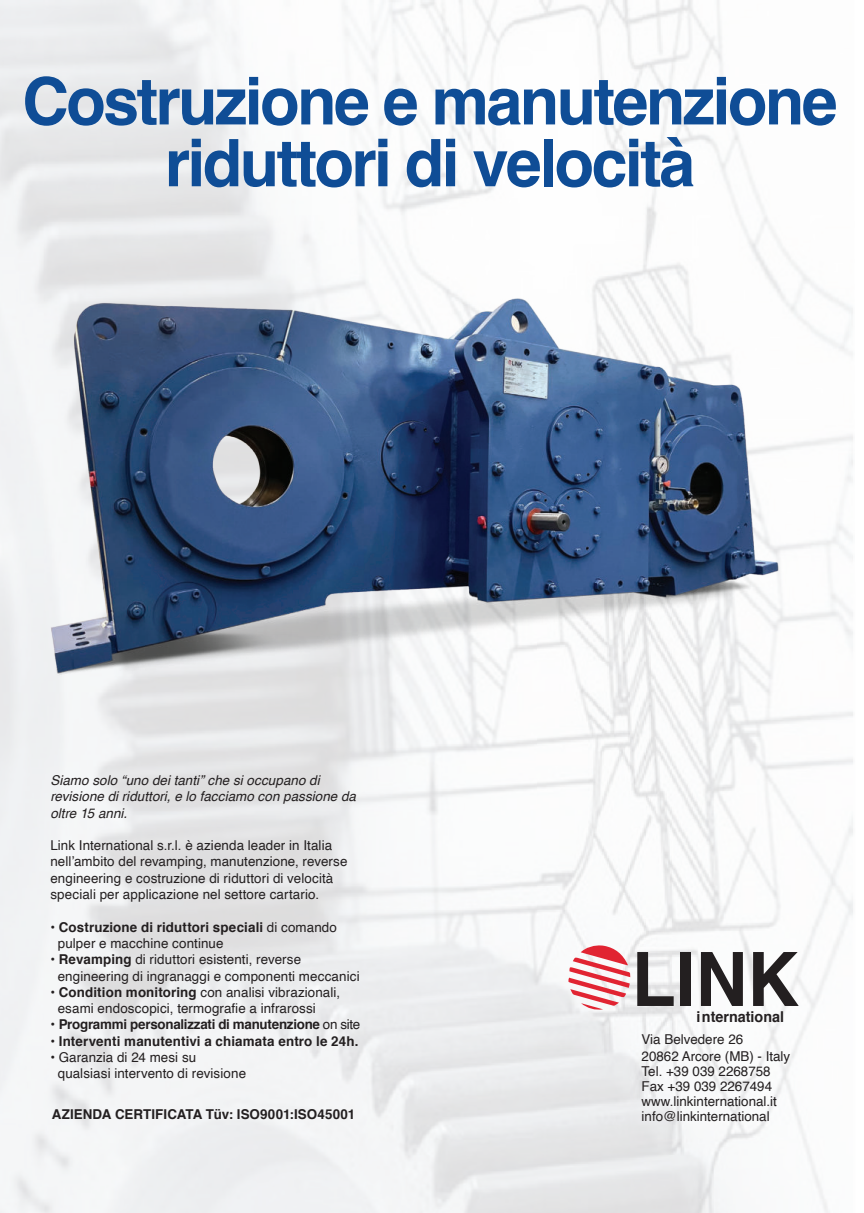
<style>
.page{position:relative;width:864px;height:1213px;background:#fff}
.page>*{position:absolute;margin:0;border:0;box-sizing:border-box;transform-origin:0 0}
.t1{font:700 74.85px "Helvetica";color:#231f20;scale:.96 1}
.t2{font:700 65.55px/61.8px "Helvetica";letter-spacing:-.04em;color:#0f4d96;text-align:center}
.t3{font:700 15px "Helvetica";color:#231f20;scale:.96 1}
.t4{font:13.5px/16.4px "Helvetica";letter-spacing:.005em;color:#231f20}
.t5{font:italic 13.5px/16.4px "Helvetica";letter-spacing:.005em;color:#231f20}
.t6{font:700 13.5px "Helvetica";letter-spacing:.005em;color:#231f20}
.t7{font:700 13.5px "Helvetica";letter-spacing:-.02em;color:#231f20}
.s1{font-weight:700}
.s2{font-weight:400}
</style>
<div class="page">
<img style="left:537px;top:605px;width:316px;height:607px">
<svg style="left:568px;top:943px;width:62px;height:67px"></svg>
<img style="left:0;top:154px;width:844px;height:650px">
<h2 class="t2" style="left:22px;top:76px;width:816px">Costruzione e manutenzione riduttori di velocità</h2>
<p class="t5" style="left:50px;top:773px;width:307px">Siamo solo “uno dei tanti” che si occupano di revisione di riduttori, e lo facciamo con passione da oltre 15 anni.</p>
<p class="t4" style="left:50px;top:838px;width:298px">Link International s.r.l. è azienda leader in Italia nell’ambito del revamping, manutenzione, reverse engineering e costruzione di riduttori di velocità speciali per applicazione nel settore cartario.</p>
<p class="t4" style="left:58px;top:919px;width:281px;text-indent:-7px">• <span class="s1">Costruzione di riduttori speciali</span> di comando pulper e macchine continue</p>
<p class="t4" style="left:58px;top:952px;width:303px;text-indent:-7px">• <span class="s1">Revamping</span> di riduttori esistenti, reverse engineering di ingranaggi e componenti meccanici</p>
<p class="t4" style="left:58px;top:984px;width:284px;text-indent:-7px">• <span class="s1">Condition monitoring</span> con analisi vibrazionali, esami endoscopici, termografie a infrarossi</p>
<p class="t7" style="left:50px;top:1019px;width:311px"><span class="s2">•</span> Programmi personalizzati di manutenzione <span class="s2">on site</span></p>
<p class="t6" style="left:50px;top:1035px;width:309px"><span class="s2">•</span> Interventi manutentivi a chiamata entro le 24h.</p>
<p class="t4" style="left:58px;top:1049px;width:190px;text-indent:-7px">• Garanzia di 24 mesi su qualsiasi intervento di revisione</p>
<p class="t6" style="left:52px;top:1108px;width:305px">AZIENDA CERTIFICATA Tüv: ISO9001:ISO45001</p>
<h1 class="t1" style="left:631px;top:949px;width:176px">LINK</h1>
<p class="t3" style="left:696px;top:1010px;width:93px">international</p>
<p class="t4" style="left:641px;top:1033px;width:150px;line-height:15.3px">Via Belvedere 26<br>20862 Arcore (MB) - Italy<br>Tel. +39 039 2268758<br>Fax +39 039 2267494 www.linkinternational.it info@linkinternational</p>
</div>
